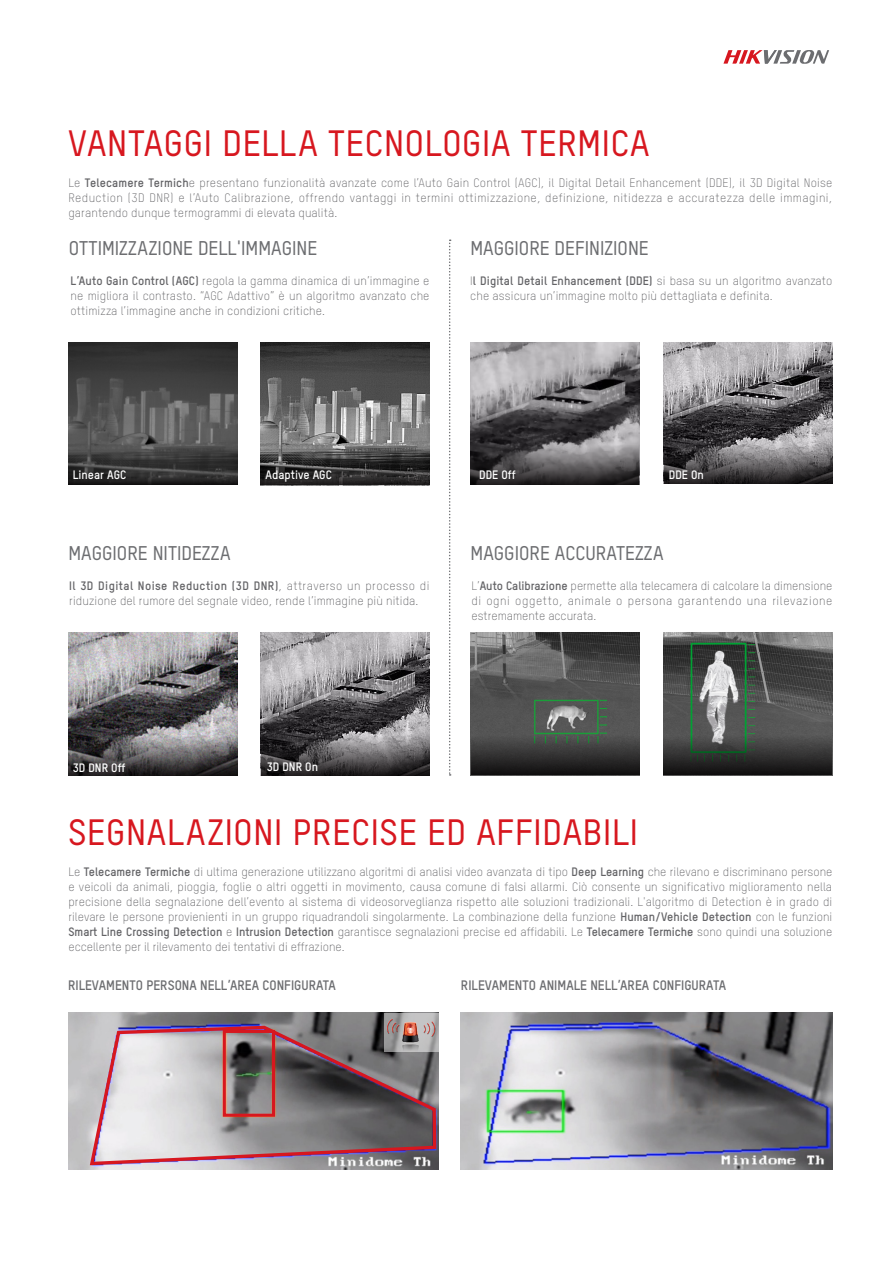
<style>
.page{position:relative;width:893px;height:1263px;background:#fff}
.page>*{position:absolute;margin:0;border:0;box-sizing:border-box;transform-origin:0 0}
.t1{font:500 36px "TSTARPRO";letter-spacing:.02em;color:#d7171f}
.t2{font:500 19.5px "TSTARPRO";color:#6c6d70}
.testi{font:700 13.5px "TSTARPRO";color:#6c6d70}
.t3{font:300 12px/15px "TSTARPRO";letter-spacing:.01em;color:#636366;text-align:justify}
.testi-2{font:700 12px "TSTARPRO";color:#fff}
.s1{font-weight:700}
</style>
<div class="page">
<svg style="left:723px;top:50px;width:106px;height:14px"></svg>
<img style="left:68px;top:1013px;width:371px;height:156px">
<img style="left:69px;top:342px;width:169px;height:128px">
<svg style="left:69px;top:470px;width:169px;height:14px;background:#2c2b2b"></svg>
<img style="left:260px;top:342px;width:169px;height:117px">
<svg style="left:260px;top:459px;width:169px;height:26px;background:#2b2a2b"></svg>
<svg style="left:449px;top:239px;width:2px;height:537px"></svg>
<img style="left:471px;top:342px;width:168px;height:103px">
<img style="left:664px;top:342px;width:168px;height:103px">
<svg style="left:470px;top:445px;width:169px;height:39px;background:#525052"></svg>
<svg style="left:664px;top:445px;width:168px;height:39px;background:#535153"></svg>
<img style="left:69px;top:632px;width:169px;height:104px">
<img style="left:260px;top:633px;width:169px;height:142px">
<img style="left:68px;top:736px;width:170px;height:39px">
<svg style="left:261px;top:736px;width:168px;height:39px;background:#4f4c4e"></svg>
<img style="left:663px;top:632px;width:169px;height:143px">
<svg style="left:664px;top:736px;width:168px;height:39px;background:#303331"></svg>
<img style="left:471px;top:632px;width:169px;height:104px">
<div style="left:471px;top:736px;width:169px;height:39px;background:linear-gradient(to bottom,#525553,#100d0f)"></div>
<svg style="left:384px;top:1013px;width:54px;height:10px"></svg>
<img style="left:386px;top:1019px;width:50px;height:4px">
<img style="left:461px;top:1013px;width:371px;height:156px">
<svg style="left:88px;top:1023px;width:350px;height:144px;background:#9b8f94"></svg>
<div style="left:223px;top:1030px;width:52px;height:87px;border:3px solid #d7171f"></div>
<p class="t1" style="left:68px;top:119px;width:583px">VANTAGGI DELLA TECNOLOGIA TERMICA</p>
<p class="t3" style="left:68px;top:175px;width:765px">Le <span class="s1">Telecamere Termich</span>e presentano funzionalità avanzate come l’Auto Gain Control (AGC), il Digital Detail Enhancement (DDE), il 3D Digital Noise Reduction (3D DNR) e l’Auto Calibrazione, offrendo vantaggi in termini ottimizzazione, definizione, nitidezza e accuratezza delle immagini, garantendo dunque termogrammi di elevata qualità.</p>
<p class="t2" style="left:69px;top:234px;width:250px">OTTIMIZZAZIONE DELL'IMMAGINE</p>
<p class="t3" style="left:71px;top:273px;width:360px"><span class="s1">L’Auto Gain Control (AGC)</span> regola la gamma dinamica di un’immagine e ne migliora il contrasto. “AGC Adattivo” è un algoritmo avanzato che ottimizza l’immagine anche in condizioni critiche.</p>
<p class="t2" style="left:470px;top:234px;width:180px">MAGGIORE DEFINIZIONE</p>
<p class="t3" style="left:470px;top:273px;width:364px">I<span class="s1">l Digital Detail Enhancement (DDE)</span> si basa su un algoritmo avanzato che assicura un’immagine molto più dettagliata e definita.</p>
<p class="testi-2" style="left:73px;top:467px;width:55px">Linear AGC</p>
<p class="testi-2" style="left:266px;top:466px;width:68px">Adaptive AGC</p>
<p class="testi-2" style="left:479px;top:467px;width:38px">DDE Off</p>
<p class="testi-2" style="left:669px;top:467px;width:36px">DDE On</p>
<p class="t2" style="left:68px;top:539px;width:164px">MAGGIORE NITIDEZZA</p>
<p class="t3" style="left:69px;top:578px;width:362px"><span class="s1">Il 3D Digital Noise Reduction (3D DNR)</span>, attraverso un processo di riduzione del rumore del segnale video, rende l’immagine più nitida.</p>
<p class="t2" style="left:471px;top:539px;width:195px">MAGGIORE ACCURATEZZA</p>
<p class="t3" style="left:471px;top:578px;width:363px">L’<span class="s1">Auto Calibrazione</span> permette alla telecamera di calcolare la dimensione di ogni oggetto, animale o persona garantendo una rilevazione estremamente accurata.</p>
<p class="testi-2" style="left:73px;top:759px;width:54px">3D DNR Off</p>
<p class="testi-2" style="left:267px;top:758px;width:53px">3D DNR On</p>
<p class="t1" style="left:68px;top:808px;width:571px">SEGNALAZIONI PRECISE ED AFFIDABILI</p>
<p class="t3" style="left:68px;top:864px;width:765px">Le <span class="s1">Telecamere Termiche</span> di ultima generazione utilizzano algoritmi di analisi video avanzata di tipo <span class="s1">Deep Learning</span> che rilevano e discriminano persone e veicoli da animali, pioggia, foglie o altri oggetti in movimento, causa comune di falsi allarmi. Ciò consente un significativo miglioramento nella precisione della segnalazione dell’evento al sistema di videosorveglianza rispetto alle soluzioni tradizionali. L'algoritmo di Detection è in grado di rilevare le persone provienienti in un gruppo riquadrandoli singolarmente. La combinazione della funzione <span class="s1">Human/Vehicle Detection</span> con le funzioni <span class="s1">Smart Line Crossing Detection</span> e <span class="s1">Intrusion Detection</span> garantisce segnalazioni precise ed affidabili. Le <span class="s1">Telecamere Termiche</span> sono quindi una soluzione eccellente per il rilevamento dei tentativi di effrazione.</p>
<p class="testi" style="left:68px;top:976px;width:269px">RILEVAMENTO PERSONA NELL’AREA CONFIGURATA</p>
<p class="testi" style="left:461px;top:976px;width:267px">RILEVAMENTO ANIMALE NELL’AREA CONFIGURATA</p>
</div>
